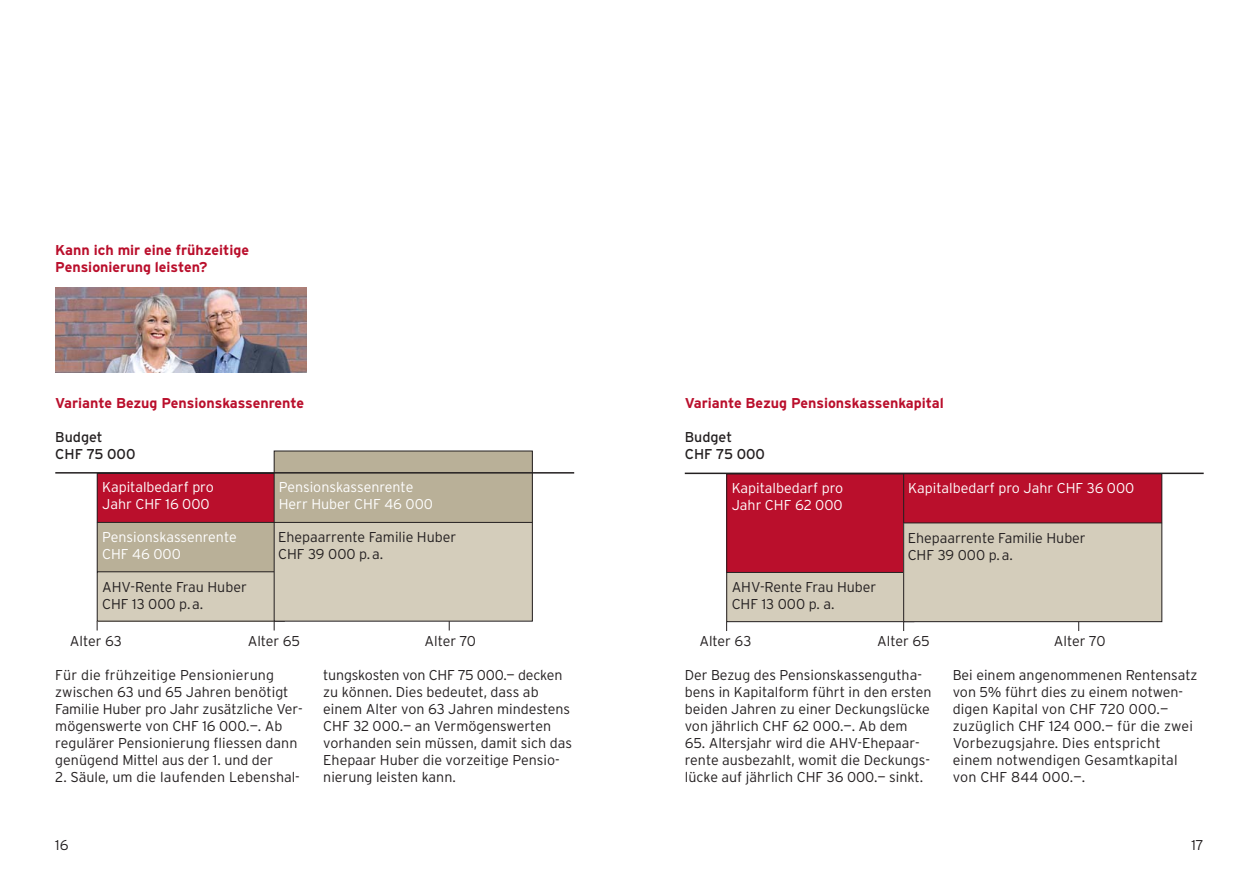
<style>
.page{position:relative;width:1259px;height:893px;background:#fff}
.page>*{position:absolute;margin:0;border:0;box-sizing:border-box;transform-origin:0 0}
.t1{font:300 14.25px/17px "Interstate";color:#231f20}
.t2{font:300 14.25px/17px "Interstate";color:#fff}
.t3{font:700 14.25px/17px "Interstate";color:#ba0f2c}
.t4{font:14.25px/17px "Interstate";color:#231f20}
</style>
<div class="page">
<svg style="left:726px;top:474px;width:188px;height:157px;background:#c15663"></svg>
<div style="left:903px;top:474px;width:259px;height:49px;background:#ba0f2c"></div>
<div style="left:903px;top:523px;width:258px;height:99px;background:#d4cdbb"></div>
<div style="left:903px;top:473px;width:259px;height:149px;border:1px solid #231f20"></div>
<hr style="left:685px;top:473px;width:518px;height:1px;background:#231f20">
<hr style="left:904px;top:523px;width:258px;height:1px;background:#231f20">
<svg style="left:97px;top:474px;width:188px;height:156px;background:#c18884"></svg>
<div style="left:274px;top:451px;width:258px;height:72px;background:#b9b098"></div>
<div style="left:274px;top:523px;width:258px;height:98px;background:#d4cdbb"></div>
<hr style="left:55px;top:472px;width:519px;height:2px;background:#231f20">
<hr style="left:97px;top:522px;width:435px;height:1px;background:#231f20">
<img style="left:55px;top:288px;width:251px;height:85px">
<p class="t3" style="left:55px;top:243px;width:195px">Kann ich mir eine frühzeitige<br>Pensionierung leisten?</p>
<p class="t3" style="left:55px;top:396px;width:250px">Variante Bezug Pensionskassenrente</p>
<p class="t3" style="left:685px;top:396px;width:260px">Variante Bezug Pensions kassen kapital</p>
<p class="t4" style="left:55px;top:429px;width:82px">Budget<br>CHF 75 000</p>
<p class="t4" style="left:685px;top:430px;width:82px">Budget<br>CHF 75 000</p>
<p class="t2" style="left:102px;top:480px;width:113px">Kapitalbedarf pro<br>Jahr CHF 16 000</p>
<p class="t2" style="left:102px;top:530px;width:136px">Pensionskassenrente<br>CHF 46 000</p>
<p class="t1" style="left:102px;top:580px;width:146px">AHV-Rente Frau Huber<br>CHF 13 000 p.a.</p>
<p class="t2" style="left:279px;top:480px;width:156px">Pensionskassenrente<br>Herr Huber CHF 46 000</p>
<p class="t1" style="left:278px;top:530px;width:180px">Ehepaarrente Familie Huber<br>CHF 39 000 p.a.</p>
<p class="t2" style="left:731px;top:480px;width:113px">Kapitalbedarf pro<br>Jahr CHF 62 000</p>
<p class="t1" style="left:731px;top:580px;width:146px">AHV-Rente Frau Huber<br>CHF 13 000 p. a.</p>
<p class="t2" style="left:908px;top:480px;width:228px">Kapitalbedarf pro Jahr CHF 36 000</p>
<p class="t1" style="left:907px;top:531px;width:180px">Ehepaarrente Familie Huber<br>CHF 39 000 p.a.</p>
<p class="t1" style="left:70px;top:634px;width:54px">Alter 63</p>
<p class="t1" style="left:248px;top:634px;width:54px">Alter 65</p>
<p class="t1" style="left:424px;top:634px;width:53px">Alter 70</p>
<p class="t1" style="left:699px;top:634px;width:54px">Alter 63</p>
<p class="t1" style="left:877px;top:634px;width:54px">Alter 65</p>
<p class="t1" style="left:1054px;top:634px;width:53px">Alter 70</p>
<p class="t1" style="left:55px;top:668px;width:249px">Für die frühzeitige Pensionierung zwischen 63 und 65 Jahren benötigt Familie Huber pro Jahr zusätzliche Ver&shy;mögenswerte von CHF 16 000.—. Ab regulärer Pensionierung fliessen dann genügend Mittel aus der 1. und der</p>
<p class="t1" style="left:55px;top:770px;width:246px">2. Säule, um die laufenden Lebenshal-</p>
<p class="t1" style="left:323px;top:668px;width:250px">tungskosten von CHF 75 000.— decken zu können. Dies bedeutet, dass ab einem Alter von 63 Jahren mindestens CHF 32 000.— an Vermögenswerten vorhanden sein müssen, damit sich das Ehepaar Huber die vorzeitige Pensio&shy;nierung leisten kann.</p>
<p class="t1" style="left:685px;top:668px;width:248px">Der Bezug des Pensionskassengutha&shy;bens in Kapitalform führt in den ersten beiden Jahren zu einer Deckungslücke von jährlich CHF 62 000.—. Ab dem</p>
<p class="t1" style="left:685px;top:736px;width:247px">65. Altersjahr wird die AHV-Ehepaar&shy;rente ausbezahlt, womit die Deckungs&shy;lücke auf jährlich CHF 36 000.— sinkt.</p>
<p class="t1" style="left:952px;top:668px;width:246px">Bei einem angenommenen Rentensatz von 5% führt dies zu einem notwen&shy;digen Kapital von CHF 720 000.— zuzüglich CHF 124 000.— für die zwei<br>Vorbezugsjahre. Dies entspricht einem notwendigen Gesamtkapital von CHF 844 000.—.</p>
<p class="t1" style="left:55px;top:838px;width:15px">16</p>
<p class="t1" style="left:1191px;top:838px;width:14px">17</p>
</div>
